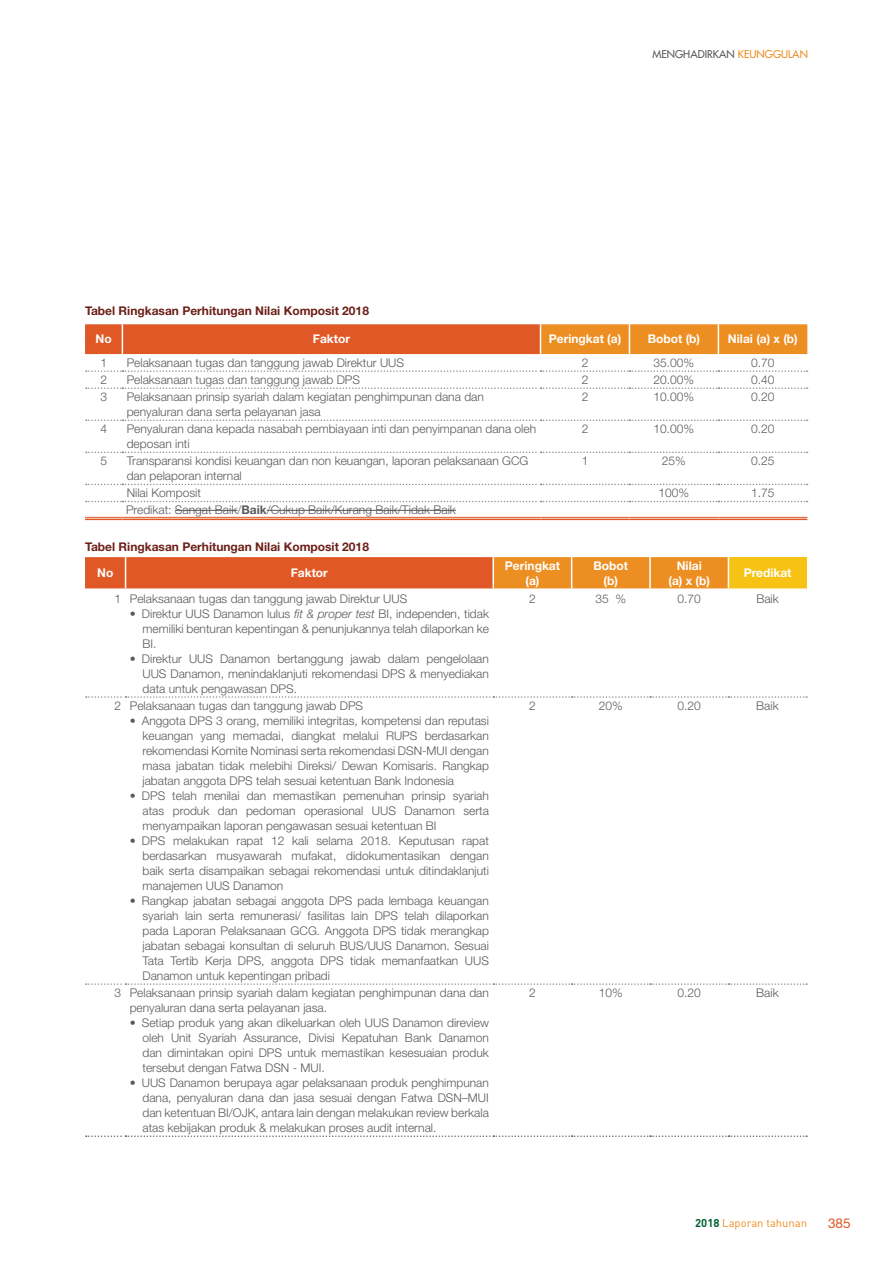
<style>
.page{position:relative;width:893px;height:1263px;background:#fff}
.page>*{position:absolute;margin:0;border:0;box-sizing:border-box;transform-origin:0 0}
.t1{font:13.5px "Helvetica Neue LT Std";color:#e05826}
.t2{font:300 12px/15px "Helvetica Neue LT Std";color:#58595b;text-align:justify}
.t3{font:700 12px/15px "Helvetica Neue LT Std";color:#fff;text-align:center}
.t4{font:700 12px "Helvetica Neue LT Std";color:#6c1f17}
.t5{font:11.25px "DIN Pro";color:#ed8e22}
.t6{font:10.5px "Futura LT";color:#58595b}
.s1{color:#ed8e22}
.s2{font-weight:700}
.s3{font-style:italic}
.s4{font-weight:700;color:#006337}
</style>
<div class="page">
<svg style="left:85px;top:324px;width:722px;height:30px;background:#e56d27"></svg>
<hr style="left:122px;top:324px;width:1px;height:30px;background:#fff">
<hr style="left:540px;top:324px;width:1px;height:30px;background:#fff">
<hr style="left:629px;top:324px;width:1px;height:30px;background:#fff">
<hr style="left:718px;top:324px;width:1px;height:30px;background:#fff">
<hr style="left:85px;top:517px;width:37px;height:1px;background:#e05826">
<hr style="left:85px;top:519px;width:37px;height:1px;background:#e05826">
<hr style="left:122px;top:517px;width:418px;height:1px;background:#e05826">
<hr style="left:122px;top:519px;width:418px;height:1px;background:#e05826">
<hr style="left:540px;top:517px;width:89px;height:1px;background:#e05826">
<hr style="left:540px;top:519px;width:89px;height:1px;background:#e05826">
<hr style="left:629px;top:517px;width:89px;height:1px;background:#e05826">
<hr style="left:629px;top:519px;width:89px;height:1px;background:#e05826">
<hr style="left:718px;top:517px;width:89px;height:1px;background:#e05826">
<hr style="left:718px;top:519px;width:89px;height:1px;background:#e05826">
<svg style="left:86px;top:370px;width:722px;height:2px"></svg>
<svg style="left:86px;top:387px;width:722px;height:2px"></svg>
<svg style="left:86px;top:419px;width:722px;height:2px"></svg>
<svg style="left:86px;top:501px;width:722px;height:1px"></svg>
<svg style="left:86px;top:452px;width:722px;height:1px"></svg>
<svg style="left:86px;top:484px;width:722px;height:1px"></svg>
<hr style="left:175px;top:510px;width:62px;height:1px;background:#58595b">
<hr style="left:267px;top:510px;width:189px;height:1px;background:#58595b">
<svg style="left:85px;top:557px;width:643px;height:31px;background:#e46c25"></svg>
<div style="left:728px;top:557px;width:79px;height:32px;background:#f6c315"></div>
<svg style="left:86px;top:696px;width:721px;height:2px"></svg>
<hr style="left:125px;top:557px;width:1px;height:31px;background:#fff">
<hr style="left:492px;top:557px;width:2px;height:31px;background:#fff">
<hr style="left:571px;top:557px;width:1px;height:31px;background:#fff">
<hr style="left:649px;top:557px;width:2px;height:31px;background:#fff">
<hr style="left:728px;top:557px;width:1px;height:31px;background:#fff">
<svg style="left:86px;top:983px;width:721px;height:2px"></svg>
<hr style="left:728px;top:588px;width:79px;height:2px;background:#fff">
<svg style="left:86px;top:1135px;width:721px;height:2px"></svg>
<p class="t6" style="left:652px;top:47px;width:157px">MENGHADIRKAN <span class="s1">KEUNGGULAN</span></p>
<p class="t4" style="left:85px;top:303px;width:285px">Tabel Ringkasan Perhitungan Nilai Komposit 2018</p>
<p class="t3" style="left:96px;top:331px;width:18px">No</p>
<p class="t3" style="left:313px;top:331px;width:39px">Faktor</p>
<p class="t3" style="left:549px;top:331px;width:74px">Peringkat (a)</p>
<p class="t3" style="left:648px;top:331px;width:54px">Bobot (b)</p>
<p class="t3" style="left:728px;top:331px;width:71px">Nilai (a) x (b)</p>
<p class="t2" style="left:100px;top:355px;width:8px">1</p>
<p class="t2" style="left:127px;top:355px;width:279px">Pelaksanaan tugas dan tanggung jawab Direktur UUS</p>
<p class="t2" style="left:582px;top:355px;width:8px">2</p>
<p class="t2" style="left:654px;top:355px;width:42px">35.00%</p>
<p class="t2" style="left:751px;top:355px;width:25px">0.70</p>
<p class="t2" style="left:100px;top:372px;width:8px">2</p>
<p class="t2" style="left:127px;top:372px;width:235px">Pelaksanaan tugas dan tanggung jawab DPS</p>
<p class="t2" style="left:582px;top:372px;width:8px">2</p>
<p class="t2" style="left:654px;top:372px;width:42px">20.00%</p>
<p class="t2" style="left:751px;top:372px;width:25px">0.40</p>
<p class="t2" style="left:100px;top:389px;width:8px">3</p>
<p class="t2" style="left:127px;top:389px;width:359px">Pelaksanaan prinsip syariah dalam kegiatan penghimpunan dana dan penyaluran dana serta pelayanan jasa</p>
<p class="t2" style="left:582px;top:389px;width:8px">2</p>
<p class="t2" style="left:654px;top:389px;width:42px">10.00%</p>
<p class="t2" style="left:751px;top:389px;width:25px">0.20</p>
<p class="t2" style="left:100px;top:421px;width:8px">4</p>
<p class="t2" style="left:127px;top:421px;width:411px">Penyaluran dana kepada nasabah pembiayaan inti dan penyimpanan dana oleh deposan inti</p>
<p class="t2" style="left:582px;top:421px;width:8px">2</p>
<p class="t2" style="left:654px;top:421px;width:42px">10.00%</p>
<p class="t2" style="left:751px;top:421px;width:25px">0.20</p>
<p class="t2" style="left:100px;top:453px;width:8px">5</p>
<p class="t2" style="left:127px;top:453px;width:403px">Transparansi kondisi keuangan dan non keuangan, laporan pelaksanaan GCG dan pelaporan internal</p>
<p class="t2" style="left:582px;top:453px;width:8px">1</p>
<p class="t2" style="left:662px;top:453px;width:26px">25%</p>
<p class="t2" style="left:751px;top:453px;width:25px">0.25</p>
<p class="t2" style="left:127px;top:485px;width:76px">Nilai Komposit</p>
<p class="t2" style="left:659px;top:485px;width:32px">100%</p>
<p class="t2" style="left:751px;top:485px;width:25px">1.75</p>
<p class="t2" style="left:126px;top:502px;width:331px">Predikat: Sangat Baik/<span class="s2">Baik</span>/Cukup Baik/Kurang Baik/Tidak Baik</p>
<p class="t4" style="left:85px;top:539px;width:285px">Tabel Ringkasan Perhitungan Nilai Komposit 2018</p>
<p class="t3" style="left:97px;top:565px;width:18px">No</p>
<p class="t3" style="left:291px;top:565px;width:39px">Faktor</p>
<p class="t3" style="left:505px;top:558px;width:57px">Peringkat (a)</p>
<p class="t3" style="left:593px;top:558px;width:36px">Bobot (b)</p>
<p class="t3" style="left:668px;top:558px;width:43px">Nilai (a) x (b)</p>
<p class="t3" style="left:744px;top:565px;width:49px">Predikat</p>
<p class="t2" style="left:115px;top:591px;width:294px">1 Pelaksanaan tugas dan tanggung jawab Direktur UUS</p>
<p class="t2" style="left:143px;top:606px;width:348px;text-indent:-13px">• Direktur UUS Danamon lulus <span class="s3">fit &amp; proper test</span> BI, independen, tidak memiliki benturan kepentingan &amp; penunjukannya telah dilaporkan ke BI.</p>
<p class="t2" style="left:143px;top:651px;width:348px;text-indent:-13px">• Direktur UUS Danamon bertanggung jawab dalam pengelolaan UUS Danamon, menindaklanjuti rekomendasi DPS &amp; menyediakan data untuk pengawasan DPS.</p>
<p class="t2" style="left:529px;top:591px;width:8px">2</p>
<p class="t2" style="left:595px;top:591px;width:32px">35 %</p>
<p class="t2" style="left:677px;top:591px;width:25px">0.70</p>
<p class="t2" style="left:756px;top:591px;width:24px">Baik</p>
<p class="t2" style="left:115px;top:698px;width:250px">2 Pelaksanaan tugas dan tanggung jawab DPS</p>
<p class="t2" style="left:143px;top:713px;width:348px;text-indent:-13px">• Anggota DPS 3 orang, memiliki integritas, kompetensi dan reputasi keuangan yang memadai, diangkat melalui RUPS berdasarkan rekomendasi Komite Nominasi serta rekomendasi DSN-MUI dengan masa jabatan tidak melebihi Direksi/ Dewan Komisaris. Rangkap jabatan anggota DPS telah sesuai ketentuan Bank Indonesia</p>
<p class="t2" style="left:143px;top:788px;width:348px;text-indent:-13px">• DPS telah menilai dan memastikan pemenuhan prinsip syariah atas produk dan pedoman operasional UUS Danamon serta menyampaikan laporan pengawasan sesuai ketentuan BI</p>
<p class="t2" style="left:142px;top:833px;width:348px;text-indent:-13px">• DPS melakukan rapat 12 kali selama 2018. Keputusan rapat berdasarkan musyawarah mufakat, didokumentasikan dengan baik serta disampaikan sebagai rekomendasi untuk ditindaklanjuti manajemen UUS Danamon</p>
<p class="t2" style="left:142px;top:893px;width:348px;text-indent:-13px">• Rangkap jabatan sebagai anggota DPS pada lembaga keuangan syariah lain serta remunerasi/ fasilitas lain DPS telah dilaporkan pada Laporan Pelaksanaan GCG. Anggota DPS tidak merangkap jabatan sebagai konsultan di seluruh BUS/UUS Danamon. Sesuai Tata Tertib Kerja DPS, anggota DPS tidak memanfaatkan UUS Danamon untuk kepentingan pribadi</p>
<p class="t2" style="left:130px;top:985px;width:361px;text-indent:-15px">3 Pelaksanaan prinsip syariah dalam kegiatan penghimpunan dana dan penyaluran dana serta pelayanan jasa.</p>
<p class="t2" style="left:142px;top:1015px;width:348px;text-indent:-13px">• Setiap produk yang akan dikeluarkan oleh UUS Danamon direview oleh Unit Syariah Assurance, Divisi Kepatuhan Bank Danamon dan dimintakan opini DPS untuk memastikan kesesuaian produk tersebut dengan Fatwa DSN - MUI.</p>
<p class="t2" style="left:142px;top:1075px;width:348px;text-indent:-13px">• UUS Danamon berupaya agar pelaksanaan produk penghimpunan dana, penyaluran dana dan jasa sesuai dengan Fatwa DSN–MUI dan ketentuan BI/OJK, antara lain dengan melakukan review berkala atas kebijakan produk &amp; melakukan proses audit internal.</p>
<p class="t2" style="left:529px;top:698px;width:8px">2</p>
<p class="t2" style="left:599px;top:698px;width:26px">20%</p>
<p class="t2" style="left:677px;top:698px;width:25px">0.20</p>
<p class="t2" style="left:756px;top:698px;width:24px">Baik</p>
<p class="t2" style="left:529px;top:985px;width:8px">2</p>
<p class="t2" style="left:599px;top:985px;width:26px">10%</p>
<p class="t2" style="left:677px;top:985px;width:25px">0.20</p>
<p class="t2" style="left:756px;top:985px;width:24px">Baik</p>
<p class="t5" style="left:695px;top:1215px;width:113px"><span class="s4">2018</span> Laporan tahunan</p>
<p class="t1" style="left:828px;top:1215px;width:24px">385</p>
</div>
